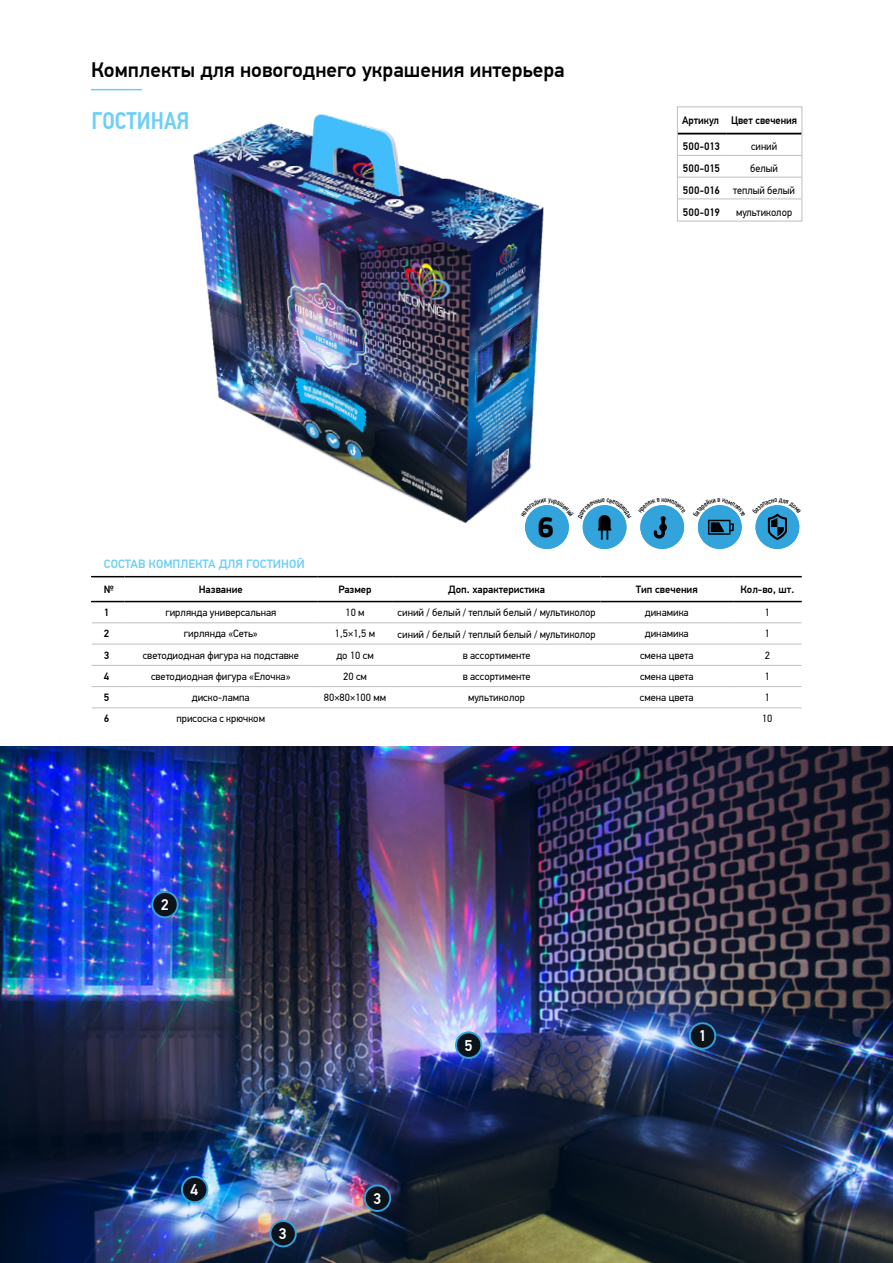
<style>
.page{position:relative;width:893px;height:1263px;background:#fff}
.page>*{position:absolute;margin:0;border:0;box-sizing:border-box;transform-origin:0 0}
.t1{font:700 29.55px "PF Square Sans Pro";color:#000;scale:.91 1}
.t2{font:500 24px "PF Din Text Cond Pro";color:#6dcff6}
.t3{font:500 21px "PF Din Text Pro";color:#000}
.t4{font:500 15.45px "PF Din Text Pro";color:#fff}
.t5{font:500 12px "PF Din Text Pro";color:#6dcff6}
.t6{font:10.8px/21.8px "PF Din Text Pro";color:#000;scale:.95 1}
.t7{font:500 10.8px "PF Din Text Pro";color:#000;scale:.95 1}
.t8{font:10.5px "PF Din Text Pro";color:#000}
.t9{font:500 10.5px "PF Din Text Pro";color:#000}
.s1{font-weight:500}
.s2{font-size:10.8px}
</style>
<div class="page">
<hr style="left:91px;top:89px;width:51px;height:1px;background:#6dcff6">
<img style="left:91px;top:114px;width:517px;height:489px">
<hr style="left:91px;top:622px;width:33px;height:1px;background:#bcbec0">
<hr style="left:91px;top:644px;width:33px;height:1px;background:#bcbec0">
<hr style="left:91px;top:665px;width:33px;height:1px;background:#bcbec0">
<hr style="left:91px;top:686px;width:33px;height:1px;background:#bcbec0">
<hr style="left:91px;top:708px;width:33px;height:1px;background:#bcbec0">
<hr style="left:600px;top:622px;width:133px;height:1px;background:#bcbec0">
<hr style="left:733px;top:622px;width:68px;height:1px;background:#bcbec0">
<hr style="left:600px;top:644px;width:133px;height:1px;background:#bcbec0">
<hr style="left:733px;top:644px;width:68px;height:1px;background:#bcbec0">
<hr style="left:600px;top:665px;width:133px;height:1px;background:#bcbec0">
<hr style="left:733px;top:665px;width:68px;height:1px;background:#bcbec0">
<hr style="left:600px;top:686px;width:133px;height:1px;background:#bcbec0">
<hr style="left:733px;top:686px;width:68px;height:1px;background:#bcbec0">
<hr style="left:600px;top:708px;width:133px;height:1px;background:#bcbec0">
<hr style="left:733px;top:708px;width:68px;height:1px;background:#bcbec0">
<hr style="left:124px;top:622px;width:193px;height:1px;background:#bcbec0">
<hr style="left:124px;top:644px;width:193px;height:1px;background:#bcbec0">
<hr style="left:124px;top:665px;width:193px;height:1px;background:#bcbec0">
<hr style="left:124px;top:686px;width:193px;height:1px;background:#bcbec0">
<hr style="left:124px;top:708px;width:193px;height:1px;background:#bcbec0">
<hr style="left:317px;top:622px;width:76px;height:1px;background:#bcbec0">
<hr style="left:393px;top:622px;width:207px;height:1px;background:#bcbec0">
<hr style="left:317px;top:644px;width:76px;height:1px;background:#bcbec0">
<hr style="left:393px;top:644px;width:207px;height:1px;background:#bcbec0">
<hr style="left:317px;top:665px;width:76px;height:1px;background:#bcbec0">
<hr style="left:393px;top:665px;width:207px;height:1px;background:#bcbec0">
<hr style="left:317px;top:686px;width:76px;height:1px;background:#bcbec0">
<hr style="left:393px;top:686px;width:207px;height:1px;background:#bcbec0">
<hr style="left:317px;top:708px;width:76px;height:1px;background:#bcbec0">
<hr style="left:393px;top:708px;width:207px;height:1px;background:#bcbec0">
<hr style="left:91px;top:601px;width:33px;height:1px;background:#000">
<hr style="left:124px;top:601px;width:193px;height:1px;background:#000">
<hr style="left:317px;top:601px;width:76px;height:1px;background:#000">
<hr style="left:393px;top:601px;width:207px;height:1px;background:#000">
<hr style="left:600px;top:601px;width:133px;height:1px;background:#000">
<hr style="left:733px;top:601px;width:69px;height:1px;background:#000">
<hr style="left:91px;top:576px;width:33px;height:1px;background:#000">
<hr style="left:124px;top:576px;width:193px;height:1px;background:#000">
<hr style="left:317px;top:576px;width:76px;height:1px;background:#000">
<hr style="left:393px;top:576px;width:207px;height:1px;background:#000">
<hr style="left:600px;top:576px;width:133px;height:1px;background:#000">
<hr style="left:733px;top:576px;width:69px;height:1px;background:#000">
<svg style="left:91px;top:577px;width:1px;height:132px"></svg>
<img style="left:0;top:747px;width:893px;height:516px">
<hr style="left:678px;top:133px;width:49px;height:2px;background:#000">
<hr style="left:727px;top:133px;width:75px;height:2px;background:#000">
<hr style="left:678px;top:155px;width:49px;height:1px;background:#bcbec0">
<hr style="left:727px;top:155px;width:74px;height:1px;background:#bcbec0">
<hr style="left:678px;top:177px;width:49px;height:1px;background:#bcbec0">
<hr style="left:727px;top:177px;width:74px;height:1px;background:#bcbec0">
<hr style="left:678px;top:199px;width:49px;height:1px;background:#bcbec0">
<hr style="left:727px;top:199px;width:74px;height:1px;background:#bcbec0">
<div style="left:677px;top:107px;width:125px;height:114px;border:1px solid #bcbec0"></div>
<div style="left:690px;top:1023px;width:25px;height:26px;background:#0d131a;border-radius:50%"></div>
<div style="left:689px;top:1022px;width:27px;height:28px;border:2px solid #33a3dc;border-radius:50%"></div>
<div style="left:152px;top:892px;width:26px;height:25px;background:#0d131a;border-radius:50%"></div>
<div style="left:151px;top:891px;width:28px;height:27px;border:2px solid #33a3dc;border-radius:50%"></div>
<div style="left:456px;top:1032px;width:25px;height:26px;background:#0d131a;border-radius:50%"></div>
<div style="left:455px;top:1031px;width:27px;height:28px;border:2px solid #33a3dc;border-radius:50%"></div>
<div style="left:182px;top:1177px;width:25px;height:25px;background:#0d131a;border-radius:50%"></div>
<div style="left:181px;top:1176px;width:27px;height:27px;border:2px solid #33a3dc;border-radius:50%"></div>
<div style="left:365px;top:1185px;width:25px;height:26px;background:#0d131a;border-radius:50%"></div>
<div style="left:364px;top:1184px;width:27px;height:28px;border:2px solid #33a3dc;border-radius:50%"></div>
<div style="left:270px;top:1221px;width:26px;height:25px;background:#0d131a;border-radius:50%"></div>
<div style="left:269px;top:1220px;width:28px;height:27px;border:2px solid #33a3dc;border-radius:50%"></div>
<svg style="left:521px;top:498px;width:106px;height:51px"></svg>
<svg style="left:692px;top:505px;width:53px;height:71px"></svg>
<svg style="left:752px;top:505px;width:50px;height:96px"></svg>
<svg style="left:640px;top:505px;width:45px;height:44px"></svg>
<h3 class="t3" style="left:91px;top:57px;width:475px">Комплекты для новогоднего украшения интерьера</h3>
<h2 class="t2" style="left:91px;top:106px;width:100px">ГОСТИНАЯ</h2>
<p class="t7" style="left:682px;top:114px;width:123px">Артикул Цвет свечения</p>
<p class="t7" style="left:683px;top:140px;width:40px">500-013</p>
<p class="t6" style="left:751px;top:136px;width:29px">синий</p>
<p class="t7" style="left:683px;top:162px;width:40px">500-015</p>
<p class="t6" style="left:683px;top:158px;width:120px;text-indent:67px">белый<br><span class="s1">500-016</span> теплый белый<br><span class="s1">500-019</span></p>
<p class="t6" style="left:736px;top:201px;width:60px">мультиколор</p>
<h1 class="t1" style="left:538px;top:509px;width:19px">6</h1>
<p class="t5" style="left:104px;top:557px;width:202px">СОСТАВ КОМПЛЕКТА ДЛЯ ГОСТИНОЙ</p>
<p class="t9" style="left:104px;top:583px;width:12px">№</p>
<p class="t9" style="left:199px;top:583px;width:46px">Название</p>
<p class="t9" style="left:338px;top:583px;width:35px">Размер</p>
<p class="t9" style="left:448px;top:583px;width:99px">Доп. характеристика</p>
<p class="t9" style="left:636px;top:583px;width:64px">Тип свечения</p>
<p class="t9" style="left:740px;top:583px;width:55px">Кол-во, шт.</p>
<p class="t9" style="left:104px;top:606px;width:7px">1</p>
<p class="t8" style="left:165px;top:606px;width:112px">гирлянда универсальная</p>
<p class="t8" style="left:345px;top:606px;width:21px">10 м</p>
<p class="t8" style="left:398px;top:606px;width:200px">синий / белый / теплый белый / <span class="s2">мультиколор</span></p>
<p class="t8" style="left:645px;top:606px;width:45px">динамика</p>
<p class="t8" style="left:765px;top:606px;width:7px">1</p>
<p class="t9" style="left:104px;top:627px;width:7px">2</p>
<p class="t8" style="left:184px;top:628px;width:75px">гирлянда «Сеть»</p>
<p class="t8" style="left:335px;top:628px;width:42px">1,5×1,5 м</p>
<p class="t8" style="left:398px;top:628px;width:200px">синий / белый / теплый белый / <span class="s2">мультиколор</span></p>
<p class="t8" style="left:645px;top:628px;width:45px">динамика</p>
<p class="t8" style="left:765px;top:628px;width:7px">1</p>
<p class="t9" style="left:104px;top:649px;width:7px">3</p>
<p class="t8" style="left:143px;top:649px;width:158px">светодиодная фигура на подставке</p>
<p class="t8" style="left:336px;top:649px;width:39px">до 10 см</p>
<p class="t8" style="left:463px;top:649px;width:69px">в ассортименте</p>
<p class="t8" style="left:640px;top:649px;width:55px">смена цвета</p>
<p class="t8" style="left:765px;top:649px;width:7px">2</p>
<p class="t9" style="left:104px;top:670px;width:7px">4</p>
<p class="t8" style="left:151px;top:670px;width:141px">светодиодная фигура «Елочка»</p>
<p class="t8" style="left:343px;top:670px;width:25px">20 см</p>
<p class="t8" style="left:463px;top:670px;width:69px">в ассортименте</p>
<p class="t8" style="left:640px;top:670px;width:55px">смена цвета</p>
<p class="t8" style="left:765px;top:670px;width:7px">1</p>
<p class="t9" style="left:104px;top:691px;width:7px">5</p>
<p class="t8" style="left:192px;top:691px;width:59px">диско-лампа</p>
<p class="t8" style="left:324px;top:691px;width:64px">80×80×100 мм</p>
<p class="t8" style="left:468px;top:691px;width:59px">мультиколор</p>
<p class="t8" style="left:640px;top:691px;width:55px">смена цвета</p>
<p class="t8" style="left:765px;top:691px;width:7px">1</p>
<p class="t9" style="left:104px;top:712px;width:7px">6</p>
<p class="t8" style="left:176px;top:713px;width:90px">присоска с крючком</p>
<p class="t8" style="left:762px;top:713px;width:12px">10</p>
<h3 class="t4" style="left:161px;top:895px;width:10px">2</h3>
<h3 class="t4" style="left:190px;top:1180px;width:10px">4</h3>
<h3 class="t4" style="left:279px;top:1224px;width:10px">3</h3>
<h3 class="t4" style="left:373px;top:1189px;width:10px">3</h3>
<h3 class="t4" style="left:465px;top:1036px;width:10px">5</h3>
<h3 class="t4" style="left:698px;top:1027px;width:10px">1</h3>
</div>
